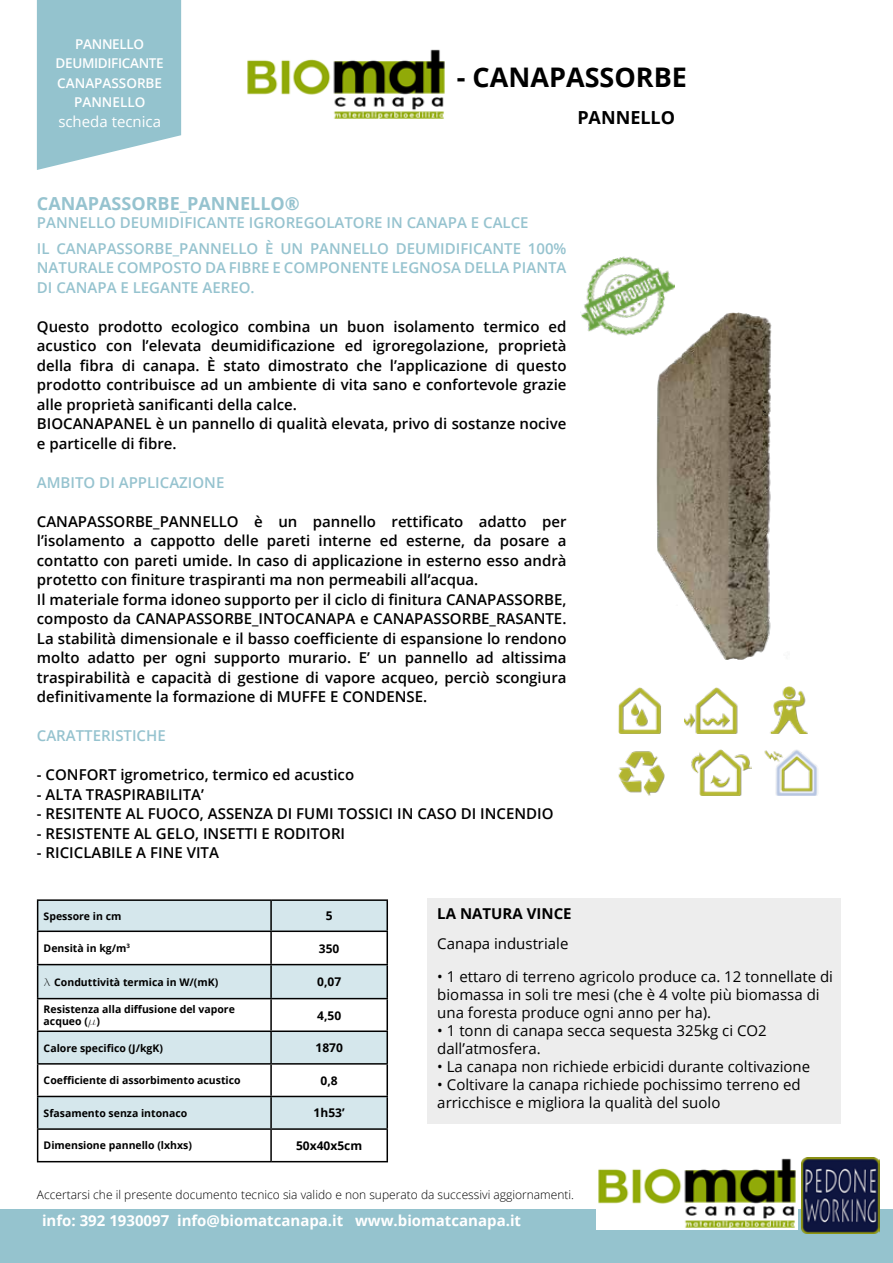
<style>
.page{position:relative;width:893px;height:1263px;background:#fff}
.page>*{position:absolute;margin:0;border:0;box-sizing:border-box;transform-origin:0 0}
.t1{font:700 27px "Open Sans";color:#000}
.t2{font:700 18px "Open Sans";color:#96c3cf}
.t3{font:700 18px "Open Sans";color:#000}
.t4{font:600 15px/19.5px "Open Sans";color:#000}
.t5{font:15px/18px "Open Sans";color:#000}
.t6{font:600 15px/19.5px "Open Sans";color:#96c3cf;text-align:justify}
.t7{font:700 15px "Open Sans";color:#fff}
.t8{font:15px "Open Sans";color:#fff}
.t9{font:700 15px "Open Sans";color:#000}
.t10{font:600 13.5px/19.5px "Open Sans";letter-spacing:-.025em;color:#fff;text-align:center}
.t11{font:300 12px "Open Sans";color:#000}
.t12{font:700 12px "Open Sans";color:#000}
.t13{font:700 10.5px/12.6px "Open Sans";color:#000}
.s1{font-style:inherit}
.s2{font-family:"Greek C";font-weight:400}
</style>
<div class="page">
<svg style="left:37px;top:0;width:144px;height:170px;background:#9ec8d2"></svg>
<div style="left:0;top:1210px;width:893px;height:53px;background:#95c3ce"></div>
<img style="left:247px;top:49px;width:198px;height:70px">
<img style="left:597px;top:1158px;width:201px;height:71px">
<img style="left:802px;top:1157px;width:77px;height:77px">
<div style="left:427px;top:898px;width:414px;height:225px;background:#ededed"></div>
<img style="left:618px;top:687px;width:43px;height:46px">
<img style="left:764px;top:749px;width:54px;height:46px">
<img style="left:685px;top:687px;width:53px;height:46px">
<img style="left:691px;top:749px;width:60px;height:46px">
<img style="left:618px;top:751px;width:47px;height:44px">
<img style="left:770px;top:687px;width:38px;height:46px">
<img style="left:656px;top:313px;width:116px;height:346px">
<img style="left:580px;top:256px;width:95px;height:86px">
<div style="left:38px;top:965px;width:348px;height:33px;background:#d5e7ec"></div>
<div style="left:38px;top:1032px;width:348px;height:31px;background:#d5e7ec"></div>
<svg style="left:38px;top:1097px;width:348px;height:64px"></svg>
<hr style="left:37px;top:899px;width:234px;height:2px;background:#000">
<div style="left:37px;top:900px;width:349px;height:30px;background:#d5e7ec"></div>
<hr style="left:271px;top:899px;width:117px;height:2px;background:#000">
<hr style="left:270px;top:901px;width:2px;height:29px;background:#000">
<hr style="left:386px;top:901px;width:2px;height:29px;background:#000">
<hr style="left:37px;top:930px;width:234px;height:2px;background:#000">
<hr style="left:37px;top:932px;width:1px;height:32px;background:#000">
<hr style="left:271px;top:930px;width:117px;height:2px;background:#000">
<hr style="left:270px;top:932px;width:2px;height:32px;background:#000">
<hr style="left:386px;top:932px;width:2px;height:32px;background:#000">
<hr style="left:37px;top:964px;width:234px;height:1px;background:#000">
<hr style="left:37px;top:965px;width:1px;height:33px;background:#000">
<hr style="left:271px;top:964px;width:117px;height:1px;background:#000">
<hr style="left:270px;top:965px;width:2px;height:33px;background:#000">
<hr style="left:386px;top:965px;width:2px;height:33px;background:#000">
<hr style="left:37px;top:998px;width:234px;height:1px;background:#000">
<hr style="left:37px;top:999px;width:1px;height:31px;background:#000">
<hr style="left:271px;top:998px;width:117px;height:1px;background:#000">
<hr style="left:270px;top:999px;width:2px;height:31px;background:#000">
<hr style="left:386px;top:999px;width:2px;height:31px;background:#000">
<hr style="left:37px;top:1030px;width:234px;height:2px;background:#000">
<hr style="left:37px;top:1032px;width:1px;height:31px;background:#000">
<hr style="left:271px;top:1030px;width:117px;height:2px;background:#000">
<hr style="left:270px;top:1032px;width:2px;height:31px;background:#000">
<hr style="left:386px;top:1032px;width:2px;height:31px;background:#000">
<hr style="left:37px;top:1063px;width:234px;height:1px;background:#000">
<hr style="left:37px;top:1064px;width:1px;height:32px;background:#000">
<hr style="left:271px;top:1063px;width:117px;height:1px;background:#000">
<hr style="left:270px;top:1064px;width:2px;height:32px;background:#000">
<hr style="left:386px;top:1064px;width:2px;height:32px;background:#000">
<hr style="left:37px;top:1096px;width:234px;height:1px;background:#000">
<hr style="left:37px;top:1097px;width:1px;height:31px;background:#000">
<hr style="left:271px;top:1096px;width:117px;height:1px;background:#000">
<hr style="left:270px;top:1097px;width:2px;height:31px;background:#000">
<hr style="left:386px;top:1097px;width:2px;height:31px;background:#000">
<hr style="left:37px;top:1128px;width:234px;height:2px;background:#000">
<hr style="left:37px;top:1130px;width:1px;height:31px;background:#000">
<hr style="left:271px;top:1128px;width:117px;height:2px;background:#000">
<hr style="left:270px;top:1130px;width:2px;height:31px;background:#000">
<hr style="left:386px;top:1130px;width:2px;height:31px;background:#000">
<hr style="left:37px;top:1161px;width:234px;height:1px;background:#000">
<hr style="left:271px;top:1161px;width:117px;height:1px;background:#000">
<p class="t10" style="left:56px;top:34px;width:110px">PANNELLO<br>DEUMIDIFICANTE<br>CANAPASSORBE<br>PANNELLO</p>
<p class="t8" style="left:58px;top:111px;width:104px">scheda tecnica</p>
<h1 class="t1" style="left:457px;top:58px;width:232px">- CANAPASSORBE</h1>
<p class="t3" style="left:577px;top:105px;width:99px">PANNELLO</p>
<p class="t2" style="left:37px;top:191px;width:264px">CANAPASSORBE_PANNELLO®</p>
<p class="t6" style="left:37px;top:213px;width:493px"><span class="s1">P</span>ANNELLO DEUMIDIFICANTE IGROREGOLATORE IN CANAPA E CALCE</p>
<p class="t6" style="left:37px;top:238px;width:531px">IL CANAPASSORBE_PANNELLO È UN PANNELLO DEUMIDIFICANTE 100% NATURALE COMPOSTO DA FIBRE E COMPONENTE LEGNOSA DELLA PIANTA DI CANAPA E LEGANTE AEREO.</p>
<p class="t4" style="left:37px;top:316px;width:531px">Questo prodotto ecologico combina un buon isolamento termico ed acustico con l’elevata deumidificazione ed igroregolazione, proprietà della fibra di canapa. È stato dimostrato che l’applicazione di questo prodotto contribuisce ad un ambiente di vita sano e confortevole grazie alle proprietà sanificanti della calce.<br>BIOCANAPANEL è un pannello di qualità elevata, privo di sostanze nocive e particelle di fibre.</p>
<p class="t6" style="left:37px;top:472px;width:189px">AMBITO DI APPLICAZIONE</p>
<p class="t4" style="left:37px;top:511px;width:531px">CANAPASSORBE_PANNELLO è un pannello rettificato adatto per l’isolamento a cappotto delle pareti interne ed esterne, da posare a contatto con pareti umide. In caso di applicazione in esterno esso andrà protetto con finiture traspiranti ma non permeabili all’acqua.<br>Il materiale forma idoneo supporto per il ciclo di finitura CANAPASSORBE, composto da CANAPASSORBE_INTOCANAPA e CANAPASSORBE_RASANTE.<br>La stabilità dimensionale e il basso coefficiente di espansione lo rendono molto adatto per ogni supporto murario. E’ un pannello ad altissima traspirabilità e capacità di gestione di vapore acqueo, perciò scongiura definitivamente la formazione di MUFFE E CONDENSE.</p>
<p class="t6" style="left:37px;top:725px;width:130px">CARATTERISTICHE</p>
<p class="t4" style="left:37px;top:764px;width:319px">- CONFORT igrometrico, termico ed acustico</p>
<p class="t4" style="left:37px;top:784px;width:169px">- ALTA TRASPIRABILITA’</p>
<p class="t4" style="left:37px;top:803px;width:518px">- RESITENTE AL FUOCO, ASSENZA DI FUMI TOSSICI IN CASO DI INCENDIO</p>
<p class="t4" style="left:37px;top:823px;width:310px">- RESISTENTE AL GELO, INSETTI E RODITORI</p>
<p class="t4" style="left:37px;top:842px;width:184px">- RICICLABILE A FINE VITA</p>
<p class="t13" style="left:44px;top:909px;width:79px">Spessore in cm</p>
<p class="t12" style="left:326px;top:907px;width:8px">5</p>
<p class="t13" style="left:44px;top:941px;width:88px">Densità in kg/m<sup>3</sup></p>
<p class="t12" style="left:319px;top:940px;width:22px">350</p>
<p class="t13" style="left:44px;top:975px;width:176px"><span class="s2">l</span> Conduttività termica in W/(mK)</p>
<p class="t12" style="left:317px;top:973px;width:26px">0,07</p>
<p class="t13" style="left:44px;top:1002px;width:193px">Resistenza alla diffusione del vapore acqueo (<span class="s2">m</span>)</p>
<p class="t12" style="left:317px;top:1007px;width:26px">4,50</p>
<p class="t13" style="left:44px;top:1041px;width:121px">Calore specifico (J/kgK)</p>
<p class="t12" style="left:315px;top:1039px;width:29px">1870</p>
<p class="t13" style="left:44px;top:1074px;width:199px">Coefficiente di assorbimento acustico</p>
<p class="t12" style="left:321px;top:1072px;width:19px">0,8</p>
<p class="t13" style="left:44px;top:1106px;width:145px">Sfasamento senza intonaco</p>
<p class="t12" style="left:314px;top:1104px;width:33px">1h53’</p>
<p class="t13" style="left:44px;top:1139px;width:150px">Dimensione pannello (lxhxs)</p>
<p class="t12" style="left:296px;top:1137px;width:68px">50x40x5cm</p>
<p class="t9" style="left:437px;top:903px;width:136px">LA NATURA VINCE</p>
<p class="t5" style="left:437px;top:934px;width:133px">Canapa industriale</p>
<p class="t5" style="left:437px;top:967px;width:397px">• 1 ettaro di terreno agricolo produce ca. 12 tonnellate di biomassa in soli tre mesi (che è 4 volte più biomassa di una foresta produce ogni anno per ha).</p>
<p class="t5" style="left:437px;top:1021px;width:331px">• 1 tonn di canapa secca sequesta 325kg ci CO2 dall’atmosfera.</p>
<p class="t5" style="left:437px;top:1057px;width:374px">• La canapa non richiede erbicidi durante coltivazione</p>
<p class="t5" style="left:437px;top:1075px;width:365px">• Coltivare la canapa richiede pochissimo terreno ed arricchisce e migliora la qualità del suolo</p>
<p class="t11" style="left:37px;top:1186px;width:539px">Accertarsi che il presente documento tecnico sia valido e non superato da successivi aggiornamenti.</p>
<p class="t7" style="left:42px;top:1209px;width:481px">info: 392 1930097 info@biomatcanapa.it www.biomatcanapa.it</p>
</div>
